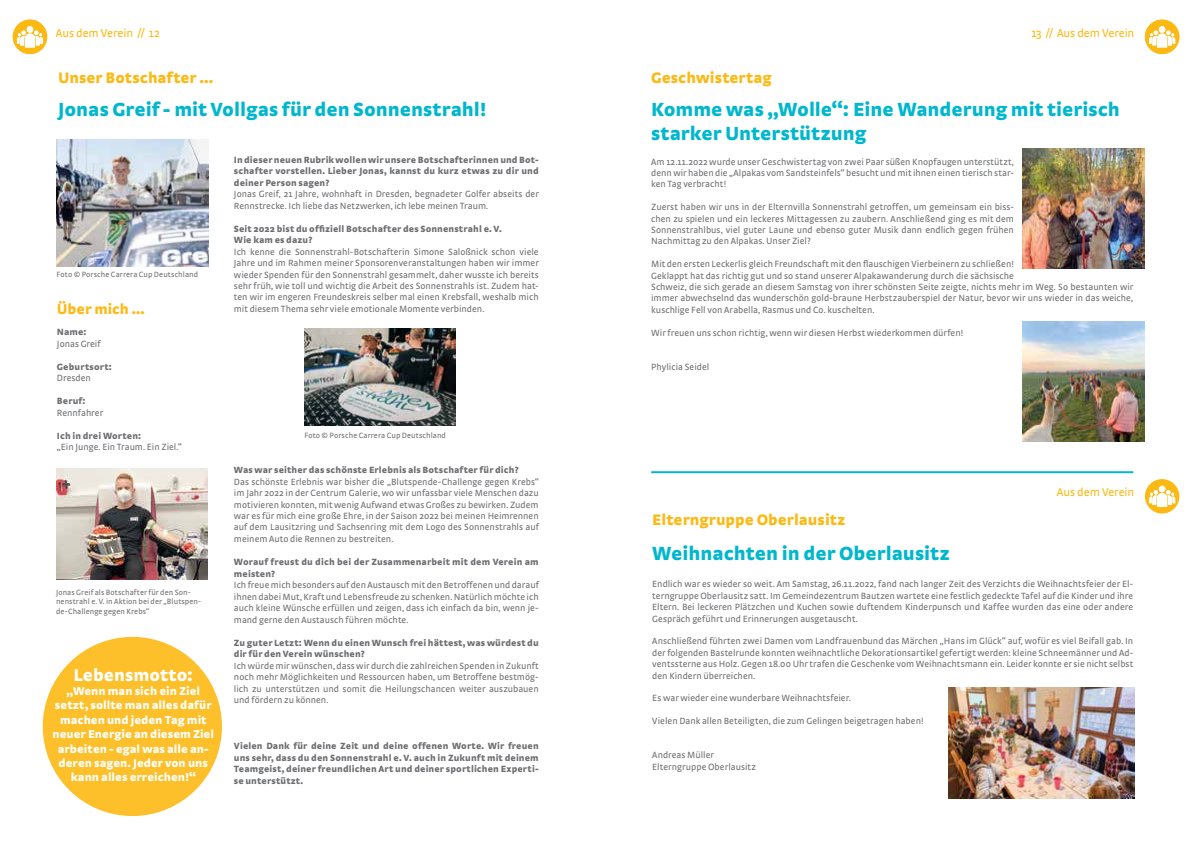
<style>
.page{position:relative;width:1191px;height:842px;background:#fff}
.page>*{position:absolute;margin:0;border:0;box-sizing:border-box;transform-origin:0 0}
.t1{font:900 20px/24px "Strada Pro";color:#00b7ce}
.t2{font:900 18px "Strada Pro";letter-spacing:.005em;color:#fff}
.t3{font:900 16px "Strada Pro";color:#fdb913}
.t4{font:900 15px "Strada Pro";color:#fdb913}
.t5{font:900 12px/14.4px "Strada Pro";color:#fff;text-align:center}
.t6{font:12px "Strada Pro";letter-spacing:-.01em;color:#fdb913}
.t7{font:9.5px/11.4px "Strada Pro";color:#6d6e71;text-align:justify}
.t8{font:900 9.5px/11.5px "Strada Pro";letter-spacing:.01em;color:#6d6e71}
.t9{font:8px/9.6px "Strada Pro";letter-spacing:.01em;color:#6d6e71}
</style>
<div class="page">
<div style="left:13px;top:20px;width:34px;height:34px;background:#fdb913;border-radius:50%"></div>
<svg style="left:17px;top:26px;width:26px;height:22px"></svg>
<div style="left:43px;top:637px;width:179px;height:179px;background:#fdc02b;border-radius:50%"></div>
<img style="left:57px;top:140px;width:151px;height:126px">
<img style="left:57px;top:469px;width:151px;height:111px">
<div style="left:1144px;top:20px;width:35px;height:34px;background:#fdb913;border-radius:50%"></div>
<svg style="left:1149px;top:25px;width:26px;height:23px"></svg>
<img style="left:1022px;top:322px;width:122px;height:119px">
<div style="left:1144px;top:479px;width:35px;height:34px;background:#fdb913;border-radius:50%"></div>
<svg style="left:1149px;top:486px;width:26px;height:21px"></svg>
<hr style="left:651px;top:471px;width:482px;height:2px;background:#00b7ce">
<img style="left:948px;top:688px;width:186px;height:111px">
<img style="left:304px;top:329px;width:151px;height:96px">
<img style="left:1022px;top:149px;width:122px;height:119px">
<p class="t6" style="left:56px;top:25px;width:105px">Aus dem Verein // 12</p>
<h3 class="t3" style="left:58px;top:66px;width:157px">Unser Botschafter ...</h3>
<h1 class="t1" style="left:58px;top:96px;width:430px">Jonas Greif - mit Vollgas für den Sonnenstrahl!</h1>
<p class="t9" style="left:56px;top:269px;width:143px">Foto © Porsche Carrera Cup Deutschland</p>
<h3 class="t4" style="left:57px;top:298px;width:89px">Über mich ...</h3>
<p class="t8" style="left:57px;top:326px;width:31px">Name:</p>
<p class="t7" style="left:57px;top:337px;width:45px">Jonas Greif</p>
<p class="t8" style="left:57px;top:360px;width:57px">Geburtsort:</p>
<p class="t7" style="left:57px;top:372px;width:36px">Dresden</p>
<p class="t8" style="left:57px;top:395px;width:30px">Beruf:</p>
<p class="t7" style="left:57px;top:407px;width:48px">Rennfahrer</p>
<p class="t8" style="left:57px;top:429px;width:86px">Ich in drei Worten:</p>
<p class="t7" style="left:57px;top:441px;width:126px">„Ein Junge. Ein Traum. Ein Ziel.“</p>
<p class="t9" style="left:56px;top:587px;width:147px">Jonas Greif als Botschafter für den Son&shy;nenstrahl e. V. in Aktion bei der „Blutspen&shy;de-Challenge gegen Krebs“</p>
<h2 class="t2" style="left:74px;top:661px;width:121px">Lebensmotto:</h2>
<p class="t5" style="left:53px;top:683px;width:163px">„Wenn man sich ein Ziel setzt, sollte man alles dafür machen und jeden Tag mit neuer Energie an diesem Ziel arbeiten - egal was alle an&shy;deren sagen. Jeder von uns kann alles erreichen!“</p>
<p class="t8" style="left:234px;top:153px;width:306px;text-align:justify">In dieser neuen Rubrik wollen wir unsere Botschafterinnen und Bot&shy;schafter vorstellen. Lieber Jonas, kannst du kurz etwas zu dir und deiner Person sagen?</p>
<p class="t7" style="left:234px;top:188px;width:306px">Jonas Greif, 21 Jahre, wohnhaft in Dresden, begnadeter Golfer abseits der<br>Rennstrecke. Ich liebe das Netzwerken, ich lebe meinen Traum.</p>
<p class="t8" style="left:234px;top:222px;width:269px">Seit 2022 bist du offiziell Botschafter des Sonnenstrahl e. V.<br>Wie kam es dazu?</p>
<p class="t7" style="left:234px;top:245px;width:306px">Ich kenne die Sonnenstrahl-Botschafterin Simone Saloßnick schon viele Jahre und im Rahmen meiner Sponsorenveranstaltungen haben wir immer wieder Spenden für den Sonnenstrahl gesammelt, daher wusste ich bereits sehr früh, wie toll und wichtig die Arbeit des Sonnenstrahls ist. Zudem hat&shy;ten wir im engeren Freundeskreis selber mal einen Krebsfall, weshalb mich mit diesem Thema sehr viele emotionale Momente verbinden.</p>
<p class="t9" style="left:304px;top:430px;width:143px">Foto © Porsche Carrera Cup Deutschland</p>
<p class="t8" style="left:234px;top:464px;width:286px">Was war seither das schönste Erlebnis als Botschafter für dich?</p>
<p class="t7" style="left:234px;top:475px;width:306px">Das schönste Erlebnis war bisher die „Blutspende-Challenge gegen Krebs“ im Jahr 2022 in der Centrum Galerie, wo wir unfassbar viele Menschen dazu motivieren konnten, mit wenig Aufwand etwas Großes zu bewirken. Zudem war es für mich eine große Ehre, in der Saison 2022 bei meinen Heimrennen auf dem Lausitzring und Sachsenring mit dem Logo des Sonnenstrahls auf meinem Auto die Rennen zu bestreiten.</p>
<p class="t8" style="left:234px;top:556px;width:306px">Worauf freust du dich bei der Zusammenarbeit mit dem Verein am meisten?</p>
<p class="t7" style="left:234px;top:579px;width:306px">Ich freue mich besonders auf den Austausch mit den Betroffenen und darauf ihnen dabei Mut, Kraft und Lebensfreude zu schenken. Natürlich möchte ich auch kleine Wünsche erfüllen und zeigen, dass ich einfach da bin, wenn je&shy;mand gerne den Austausch führen möchte.</p>
<p class="t8" style="left:234px;top:636px;width:306px">Zu guter Letzt: Wenn du einen Wunsch frei hättest, was würdest du dir für den Verein wünschen?</p>
<p class="t7" style="left:234px;top:659px;width:306px">Ich würde mir wünschen, dass wir durch die zahlreichen Spenden in Zukunft noch mehr Möglichkeiten und Ressourcen haben, um Betroffene bestmög&shy;lich zu unterstützen und somit die Heilungschancen weiter auszubauen und fördern zu können.</p>
<p class="t8" style="left:234px;top:740px;width:306px;text-align:justify">Vielen Dank für deine Zeit und deine offenen Worte. Wir freuen uns sehr, dass du den Sonnenstrahl e. V. auch in Zukunft mit deinem Teamgeist, deiner freundlichen Art und deiner sportlichen Experti&shy;se unterstützt.</p>
<p class="t6" style="left:1031px;top:25px;width:104px">13 // Aus dem Verein</p>
<h3 class="t3" style="left:651px;top:66px;width:122px">Geschwistertag</h3>
<h1 class="t1" style="left:651px;top:96px;width:470px">Komme was „Wolle“: Eine Wanderung mit tierisch starker Unterstützung</h1>
<p class="t7" style="left:651px;top:155px;width:364px">Am 12.11.2022 wurde unser Geschwistertag von zwei Paar süßen Knopfaugen unterstützt, denn wir haben die „Alpakas vom Sandsteinfels“ besucht und mit ihnen einen tierisch star&shy;ken Tag verbracht!</p>
<p class="t7" style="left:651px;top:201px;width:364px">Zuerst haben wir uns in der Elternvilla Sonnenstrahl getroffen, um gemeinsam ein biss&shy;chen zu spielen und ein leckeres Mittagessen zu zaubern. Anschließend ging es mit dem Sonnenstrahlbus, viel guter Laune und ebenso guter Musik dann endlich gegen frühen Nachmittag zu den Alpakas. Unser Ziel?</p>
<p class="t7" style="left:651px;top:258px;width:483px;text-align:left">Mit den ersten Leckerlis gleich Freundschaft mit den flauschigen Vierbeinern zu schließen!<br>Geklappt hat das richtig gut und so stand unserer Alpakawanderung durch die sächsische<br>Schweiz, die sich gerade an diesem Samstag von ihrer schönsten Seite zeigte, nichts mehr im Weg. So bestaunten wir immer abwechselnd das wunderschön gold-braune Herbstzauberspiel der Natur, bevor wir uns wieder in das weiche, kuschlige Fell von Arabella, Rasmus und Co. kuschelten.</p>
<p class="t7" style="left:651px;top:326px;width:314px">Wir freuen uns schon richtig, wenn wir diesen Herbst wiederkommen dürfen!</p>
<p class="t7" style="left:651px;top:361px;width:60px">Phylicia Seidel</p>
<h3 class="t3" style="left:652px;top:508px;width:195px">Elterngruppe Oberlausitz</h3>
<h1 class="t1" style="left:652px;top:540px;width:299px">Weihnachten in der Oberlausitz</h1>
<p class="t6" style="left:1057px;top:484px;width:79px">Aus dem Verein</p>
<p class="t7" style="left:652px;top:578px;width:482px">Endlich war es wieder so weit. Am Samstag, 26.11.2022, fand nach langer Zeit des Verzichts die Weihnachtsfeier der El&shy;terngruppe Oberlausitz satt. Im Gemeindezentrum Bautzen wartete eine festlich gedeckte Tafel auf die Kinder und ihre Eltern. Bei leckeren Plätzchen und Kuchen sowie duftendem Kinderpunsch und Kaffee wurden das eine oder andere Gespräch geführt und Erinnerungen ausgetauscht.</p>
<p class="t7" style="left:652px;top:635px;width:482px">Anschließend führten zwei Damen vom Landfrauenbund das Märchen „Hans im Glück“ auf, wofür es viel Beifall gab. In der folgenden Bastelrunde konnten weihnachtliche Dekorationsartikel gefertigt werden: kleine Schneemänner und Ad&shy;ventssterne aus Holz. Gegen 18.00 Uhr trafen die Geschenke vom Weihnachtsmann ein. Leider konnte er sie nicht selbst den Kindern überreichen.</p>
<p class="t7" style="left:652px;top:692px;width:200px">Es war wieder eine wunderbare Weihnachtsfeier.</p>
<p class="t7" style="left:652px;top:715px;width:273px">Vielen Dank allen Beteiligten, die zum Gelingen beigetragen haben!</p>
<p class="t7" style="left:652px;top:749px;width:105px">Andreas Müller<br>Elterngruppe Oberlausitz</p>
</div>
